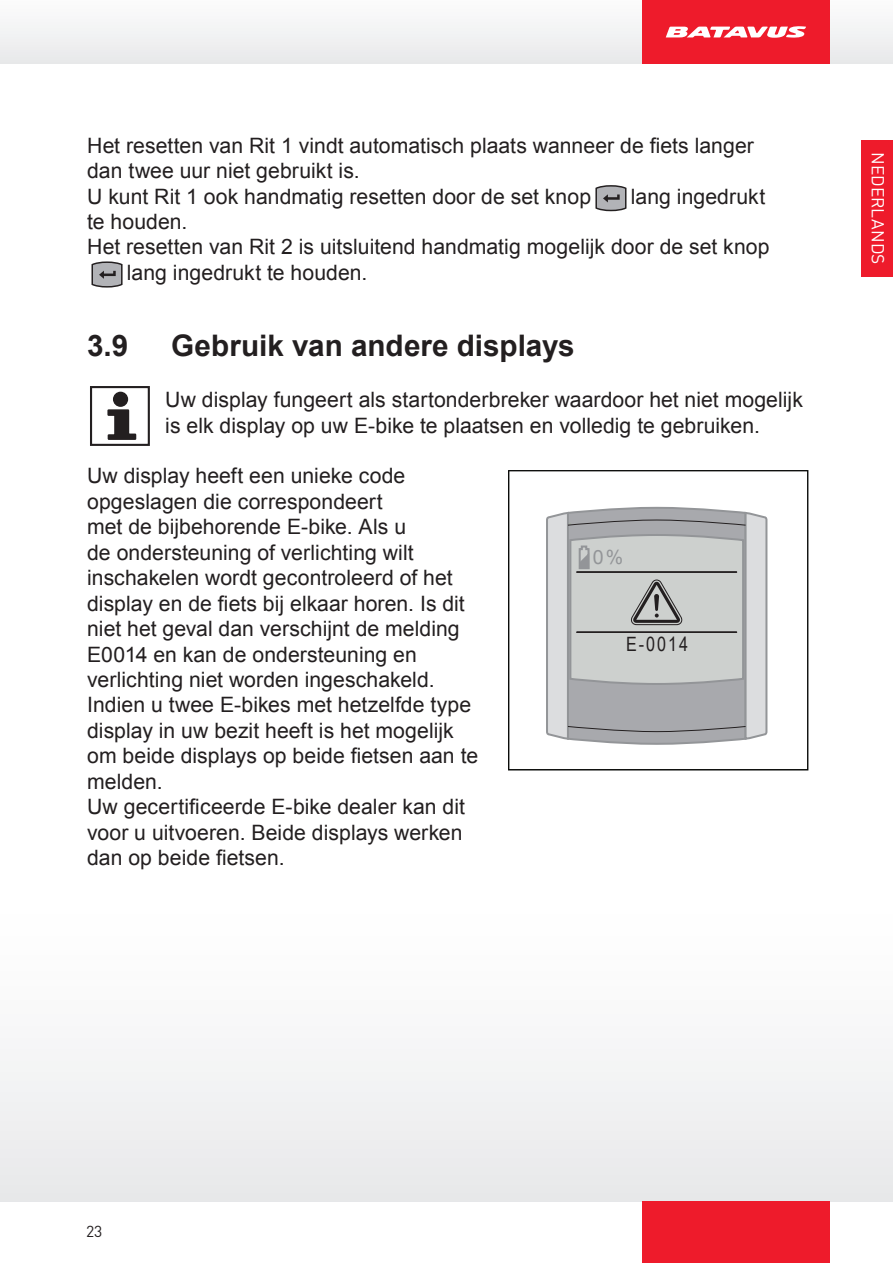
<style>
.page{position:relative;width:893px;height:1263px;background:#fff}
.page>*{position:absolute;margin:0;border:0;box-sizing:border-box;transform-origin:0 0}
.t1{font:700 29.7px "Arial";color:#231f20}
.t2{font:21.15px/25.5px "Arial";letter-spacing:.005em;color:#231f20}
.t3{font:19.8px "Arial Narrow";color:#231f20}
.t4{font:19.65px "Arial";color:#939598}
.t5{font:17.25px "DIN";color:#fff}
.t6{font:15.75px "DIN";color:#231f20}
</style>
<div class="page">
<div style="left:0;top:0;width:893px;height:64px;background:#f2f3f4"></div>
<div style="left:0;top:894px;width:893px;height:307px;background:linear-gradient(to right,#f5f5f6,#f5f5f6)"></div>
<div style="left:642px;top:1201px;width:187px;height:62px;background:#ee1b2b"></div>
<div style="left:642px;top:0;width:187px;height:64px;background:#ee1b2b"></div>
<svg style="left:666px;top:26px;width:140px;height:12px"></svg>
<div style="left:861px;top:140px;width:32px;height:136px;background:#ee1b2b"></div>
<svg style="left:595px;top:185px;width:32px;height:27px"></svg>
<svg style="left:91px;top:261px;width:32px;height:27px"></svg>
<svg style="left:508px;top:470px;width:300px;height:300px"></svg>
<div style="left:113px;top:392px;width:15px;height:15px;background:#231f20;border-radius:50%"></div>
<div style="left:90px;top:386px;width:60px;height:60px;border:2px solid #231f20"></div>
<svg style="left:107px;top:409px;width:30px;height:31px"></svg>
<p class="t2" style="left:87px;top:133px;width:668px">Het resetten van Rit 1 vindt automatisch plaats wanneer de fiets langer dan twee uur niet gebruikt is.<br>U kunt Rit 1 ook handmatig resetten door de set knop</p>
<p class="t2" style="left:631px;top:184px;width:136px">lang ingedrukt</p>
<p class="t2" style="left:87px;top:209px;width:102px">te houden.</p>
<p class="t2" style="left:87px;top:234px;width:684px">Het resetten van Rit 2 is uitsluitend handmatig mogelijk door de set knop</p>
<p class="t2" style="left:127px;top:260px;width:242px">lang ingedrukt te houden.</p>
<h1 class="t1" style="left:87px;top:326px;width:43px">3.9</h1>
<h1 class="t1" style="left:171px;top:326px;width:405px">Gebruik van andere displays</h1>
<p class="t2" style="left:165px;top:387px;width:639px">Uw display fungeert als startonderbreker waardoor het niet mogelijk is elk display op uw E-bike te plaatsen en volledig te gebruiken.</p>
<p class="t2" style="left:87px;top:463px;width:393px">Uw display heeft een unieke code opgeslagen die correspondeert<br>met de bijbehorende E-bike. Als u<br>de ondersteuning of verlichting wilt inschakelen wordt gecontroleerd of het display en de fiets bij elkaar horen. Is dit niet het geval dan verschijnt de melding E0014 en kan de ondersteuning en verlichting niet worden ingeschakeld.<br>Indien u twee E-bikes met hetzelfde type display in uw bezit heeft is het mogelijk om beide displays op beide fietsen aan te melden.<br>Uw gecertificeerde E-bike dealer kan dit voor u uitvoeren. Beide displays werken dan op beide fietsen.</p>
<p class="t4" style="left:593px;top:544px;width:32px">0%</p>
<p class="t3" style="left:626px;top:630px;width:64px">E-0014</p>
<p class="t5" style="left:889px;top:152px;width:114px;rotate:90deg">NEDERLANDS</p>
<p class="t6" style="left:86px;top:1221px;width:18px">23</p>
</div>
